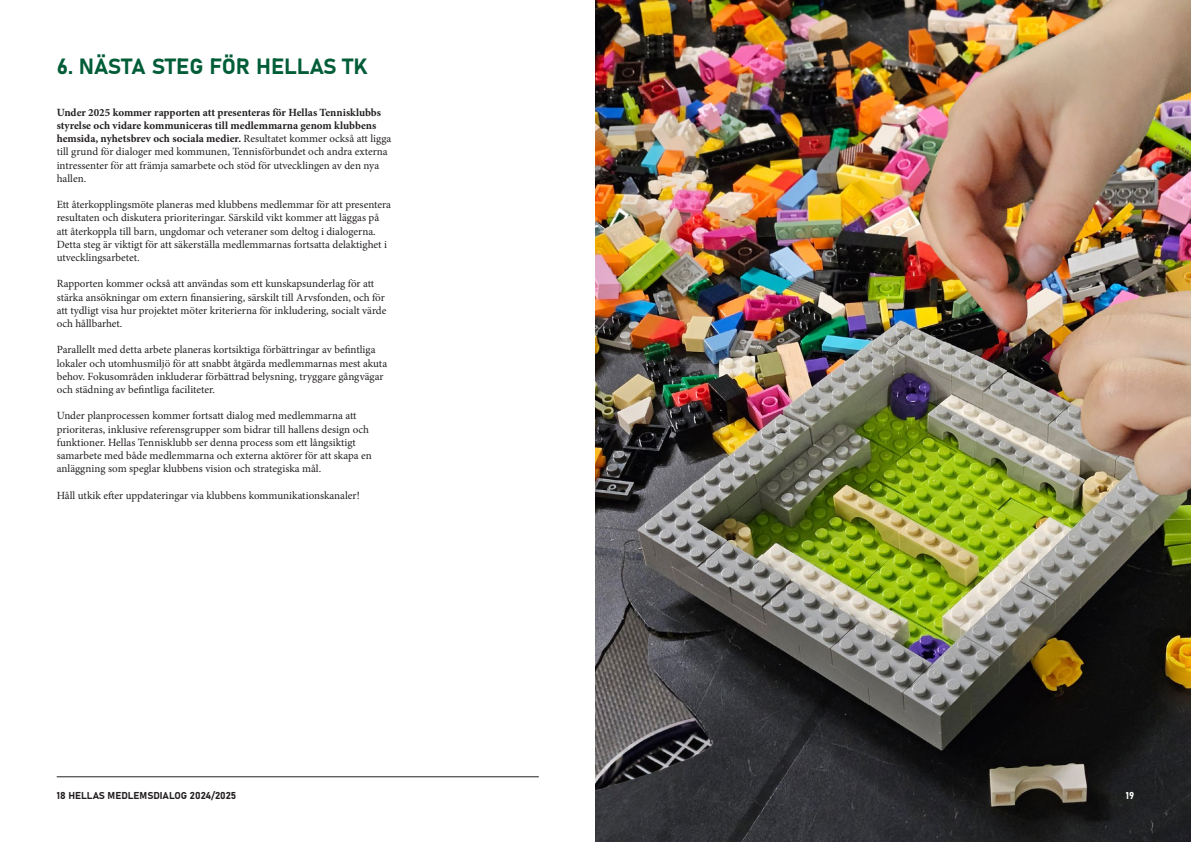
<style>
.page{position:relative;width:1191px;height:842px;background:#fff}
.page>*{position:absolute;margin:0;border:0;box-sizing:border-box;transform-origin:0 0}
.H2_TOC{font:22px "Bahnschrift";color:#015d38}
.t1{font:11px/13.2px "Minion Pro";color:#231f20}
.t2{font:10px "Bahnschrift";color:#231f20}
.t3{font:10px "Bahnschrift";color:#fff}
.s1{font-weight:700}
</style>
<div class="page">
<img style="left:595px;top:0;width:596px;height:842px">
<hr style="left:57px;top:777px;width:482px;height:1px;background:#231f20">
<p class="H2_TOC" style="left:57px;top:50px;width:312px">6. NÄSTA STEG FÖR HELLAS TK</p>
<p class="t1" style="left:57px;top:106px;width:336px"><span class="s1">Under 2025 kommer rapporten att presenteras för Hellas Tennisklubbs styrelse och vidare kommuniceras till medlemmarna genom klubbens hemsida, nyhetsbrev och sociala medier.</span> Resultatet kommer också att ligga till grund för dialoger med kommunen, Tennisförbundet och andra externa intressenter för att främja samarbete och stöd för utvecklingen av den nya hallen.</p>
<p class="t1" style="left:57px;top:198px;width:336px">Ett återkopplingsmöte planeras med klubbens medlemmar för att presentera resultaten och diskutera prioriteringar. Särskild vikt kommer att läggas på att återkoppla till barn, ungdomar och veteraner som deltog i dialogerna.<br>Detta steg är viktigt för att säkerställa medlemmarnas fortsatta delaktighet i utvecklingsarbetet.</p>
<p class="t1" style="left:57px;top:277px;width:331px">Rapporten kommer också att användas som ett kunskapsunderlag för att stärka ansökningar om extern finansiering, särskilt till Arvsfonden, och för att tydligt visa hur projektet möter kriterierna för inkludering, socialt värde och hållbarhet.</p>
<p class="t1" style="left:57px;top:343px;width:332px">Parallellt med detta arbete planeras kortsiktiga förbättringar av befintliga lokaler och utomhusmiljö för att snabbt åtgärda medlemmarnas mest akuta behov. Fokusområden inkluderar förbättrad belysning, tryggare gångvägar och städning av befintliga faciliteter.</p>
<p class="t1" style="left:57px;top:409px;width:317px">Under planprocessen kommer fortsatt dialog med medlemmarna att prioriteras, inklusive referensgrupper som bidrar till hallens design och funktioner. Hellas Tennisklubb ser denna process som ett långsiktigt samarbete med både medlemmarna och externa aktörer för att skapa en anläggning som speglar klubbens vision och strategiska mål.</p>
<p class="t1" style="left:57px;top:488px;width:304px">Håll utkik efter uppdateringar via klubbens kommunikationskanaler!</p>
<p class="t2" style="left:57px;top:788px;width:181px">18 HELLAS MEDLEMSDIALOG 2024/2025</p>
<p class="t3" style="left:1125px;top:788px;width:10px">19</p>
</div>
